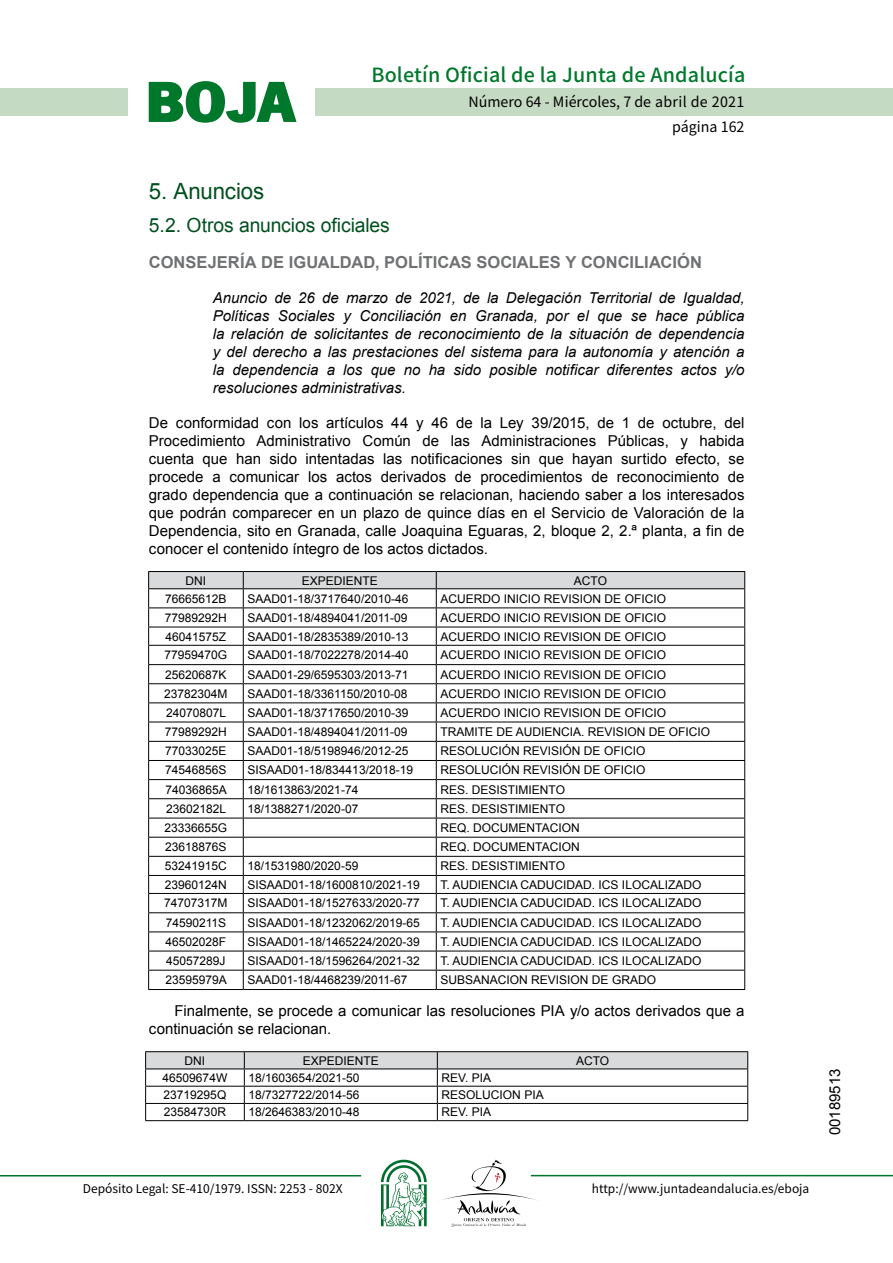
<style>
.page{position:relative;width:893px;height:1263px;background:#fff}
.page>*{position:absolute;margin:0;border:0;box-sizing:border-box;transform-origin:0 0}
.t1{font:700 57.75px "News Got T";color:#00782c;scale:1.14 1}
.t2{font:22.5px "Arial";letter-spacing:-.005em;color:#00501f}
.t3{font:500 19.5px "Noto Sans HK";letter-spacing:.01em;color:#00782c}
.t4{font:19.5px "Arial";letter-spacing:-.005em;color:#00501f}
.t5{font:700 16.5px "Arial";color:#707173}
.t6{font:15px/18px "Arial";color:#000;text-align:justify}
.t7{font:italic 15px/18px "Arial";color:#000;text-align:justify}
.t8{font:14.25px/24.5px "Noto Sans HK";color:#000;text-align:right}
.t9{font:12px "Arial";color:#000}
.t10{font:12px "Noto Sans HK";color:#000}
</style>
<div class="page">
<div style="left:315px;top:88px;width:577px;height:28px;background:#c5dac3"></div>
<div style="left:0;top:88px;width:128px;height:28px;background:#c5dac3"></div>
<hr style="left:0;top:1175px;width:361px;height:2px;background:#00782c">
<hr style="left:531px;top:1175px;width:361px;height:1px;background:#00782c">
<svg style="left:148px;top:81px;width:149px;height:42px"></svg>
<svg style="left:442px;top:1160px;width:100px;height:67px"></svg>
<svg style="left:381px;top:1160px;width:45px;height:66px"></svg>
<hr style="left:148px;top:571px;width:95px;height:1px;background:#000">
<hr style="left:243px;top:571px;width:193px;height:1px;background:#000">
<hr style="left:436px;top:571px;width:309px;height:1px;background:#000">
<svg style="left:148px;top:572px;width:597px;height:417px"></svg>
<hr style="left:148px;top:989px;width:95px;height:1px;background:#000">
<hr style="left:243px;top:989px;width:193px;height:1px;background:#000">
<hr style="left:436px;top:989px;width:309px;height:1px;background:#000">
<hr style="left:145px;top:1051px;width:99px;height:1px;background:#000">
<hr style="left:244px;top:1051px;width:193px;height:1px;background:#000">
<hr style="left:437px;top:1051px;width:311px;height:1px;background:#000">
<svg style="left:145px;top:1052px;width:603px;height:68px"></svg>
<hr style="left:145px;top:1120px;width:99px;height:1px;background:#000">
<hr style="left:244px;top:1120px;width:193px;height:1px;background:#000">
<hr style="left:437px;top:1120px;width:311px;height:1px;background:#000">
<h1 class="t1" style="left:145px;top:68px;width:133px">BOJA</h1>
<h3 class="t3" style="left:371px;top:64px;width:375px">Boletín Oficial de la Junta de Andalucía</h3>
<p class="t8" style="left:468px;top:90px;width:277px">Número 64 - Miércoles, 7 de abril de 2021 página 162</p>
<h2 class="t2" style="left:149px;top:177px;width:117px">5. Anuncios</h2>
<h3 class="t4" style="left:149px;top:212px;width:242px">5.2. Otros anuncios oficiales</h3>
<h3 class="t5" style="left:149px;top:251px;width:554px">CONSEJERÍA DE IGUALDAD, POLÍTICAS SOCIALES Y CONCI LIACIÓN</h3>
<p class="t7" style="left:213px;top:289px;width:533px">Anuncio de 26 de marzo de 2021, de la Delegación Territorial de Igualdad, Políticas Sociales y Conciliación en Granada, por el que se hace pública la relación de solicitantes de reconocimiento de la situación de dependencia y del derecho a las prestaciones del sistema para la autonomía y atención a la dependencia a los que no ha sido posible notificar diferentes actos y/o resoluciones administrativas.</p>
<p class="t6" style="left:149px;top:414px;width:597px">De conformidad con los artículos 44 y 46 de la Ley 39/2015, de 1 de octubre, del Procedimiento Administrativo Común de las Administraciones Públicas, y habida cuenta que han sido intentadas las notificaciones sin que hayan surtido efecto, se procede a comunicar los actos derivados de procedimientos de reconocimiento de grado dependencia que a continuación se relacionan, haciendo saber a los interesados que podrán comparecer en un plazo de quince días en el Servicio de Valoración de la Dependencia, sito en Granada, calle Joaquina Eguaras, 2, bloque 2, 2.ª planta, a fin de conocer el contenido íntegro de los actos dictados.</p>
<p class="t9" style="left:186px;top:572px;width:22px">DNI</p>
<p class="t9" style="left:302px;top:572px;width:78px">EXPEDIENTE</p>
<p class="t9" style="left:574px;top:572px;width:35px">ACTO</p>
<p class="t9" style="left:165px;top:591px;width:63px">76665612B</p>
<p class="t9" style="left:247px;top:591px;width:162px">SAAD01-18/3717640/2010-46</p>
<p class="t9" style="left:440px;top:591px;width:227px">ACUERDO INICIO REVISION DE OFICIO</p>
<p class="t9" style="left:165px;top:610px;width:64px">77989292H</p>
<p class="t9" style="left:247px;top:610px;width:161px">SAAD01-18/4894041/2011-09</p>
<p class="t9" style="left:440px;top:610px;width:227px">ACUERDO INICIO REVISION DE OFICIO</p>
<p class="t9" style="left:165px;top:628px;width:62px">46041575Z</p>
<p class="t9" style="left:247px;top:628px;width:162px">SAAD01-18/2835389/2010-13</p>
<p class="t9" style="left:440px;top:628px;width:227px">ACUERDO INICIO REVISION DE OFICIO</p>
<p class="t9" style="left:164px;top:647px;width:64px">77959470G</p>
<p class="t9" style="left:247px;top:647px;width:162px">SAAD01-18/7022278/2014-40</p>
<p class="t9" style="left:440px;top:647px;width:227px">ACUERDO INICIO REVISION DE OFICIO</p>
<p class="t9" style="left:165px;top:666px;width:63px">25620687K</p>
<p class="t9" style="left:247px;top:666px;width:162px">SAAD01-29/6595303/2013-71</p>
<p class="t9" style="left:440px;top:666px;width:227px">ACUERDO INICIO REVISION DE OFICIO</p>
<p class="t9" style="left:164px;top:686px;width:65px">23782304M</p>
<p class="t9" style="left:247px;top:686px;width:161px">SAAD01-18/3361150/2010-08</p>
<p class="t9" style="left:440px;top:686px;width:227px">ACUERDO INICIO REVISION DE OFICIO</p>
<p class="t9" style="left:166px;top:705px;width:62px">24070807L</p>
<p class="t9" style="left:247px;top:705px;width:162px">SAAD01-18/3717650/2010-39</p>
<p class="t9" style="left:440px;top:705px;width:227px">ACUERDO INICIO REVISION DE OFICIO</p>
<p class="t9" style="left:165px;top:724px;width:64px">77989292H</p>
<p class="t9" style="left:247px;top:724px;width:161px">SAAD01-18/4894041/2011-09</p>
<p class="t9" style="left:440px;top:724px;width:271px">TRAMITE DE AUDIENCIA. REVISION DE OFICIO</p>
<p class="t9" style="left:165px;top:743px;width:63px">77033025E</p>
<p class="t9" style="left:247px;top:743px;width:162px">SAAD01-18/5198946/2012-25</p>
<p class="t9" style="left:440px;top:743px;width:206px">RESOLUCIÓN REVISIÓN DE OFICIO</p>
<p class="t9" style="left:165px;top:762px;width:63px">74546856S</p>
<p class="t9" style="left:247px;top:762px;width:167px">SISAAD01-18/834413/2018-19</p>
<p class="t9" style="left:440px;top:762px;width:206px">RESOLUCIÓN REVISIÓN DE OFICIO</p>
<p class="t9" style="left:165px;top:781px;width:63px">74036865A</p>
<p class="t9" style="left:247px;top:781px;width:112px">18/1613863/2021-74</p>
<p class="t9" style="left:440px;top:781px;width:126px">RES. DESISTIMIENTO</p>
<p class="t9" style="left:166px;top:801px;width:62px">23602182L</p>
<p class="t9" style="left:247px;top:801px;width:112px">18/1388271/2020-07</p>
<p class="t9" style="left:440px;top:801px;width:126px">RES. DESISTIMIENTO</p>
<p class="t9" style="left:164px;top:820px;width:64px">23336655G</p>
<p class="t9" style="left:440px;top:820px;width:141px">REQ. DOCUMENTACION</p>
<p class="t9" style="left:165px;top:839px;width:63px">23618876S</p>
<p class="t9" style="left:440px;top:839px;width:141px">REQ. DOCUMENTACION</p>
<p class="t9" style="left:165px;top:858px;width:64px">53241915C</p>
<p class="t9" style="left:247px;top:858px;width:112px">18/1531980/2020-59</p>
<p class="t9" style="left:440px;top:858px;width:126px">RES. DESISTIMIENTO</p>
<p class="t9" style="left:165px;top:877px;width:64px">23960124N</p>
<p class="t9" style="left:247px;top:877px;width:174px">SISAAD01-18/1600810/2021-19</p>
<p class="t9" style="left:440px;top:877px;width:262px">T. AUDIENCIA CADUCIDAD. ICS ILOCALIZADO</p>
<p class="t9" style="left:164px;top:895px;width:65px">74707317M</p>
<p class="t9" style="left:247px;top:895px;width:174px">SISAAD01-18/1527633/2020-77</p>
<p class="t9" style="left:440px;top:895px;width:262px">T. AUDIENCIA CADUCIDAD. ICS ILOCALIZADO</p>
<p class="t9" style="left:166px;top:915px;width:62px">74590211S</p>
<p class="t9" style="left:247px;top:915px;width:174px">SISAAD01-18/1232062/2019-65</p>
<p class="t9" style="left:440px;top:915px;width:262px">T. AUDIENCIA CADUCIDAD. ICS ILOCALIZADO</p>
<p class="t9" style="left:165px;top:934px;width:62px">46502028F</p>
<p class="t9" style="left:247px;top:934px;width:174px">SISAAD01-18/1465224/2020-39</p>
<p class="t9" style="left:440px;top:934px;width:262px">T. AUDIENCIA CADUCIDAD. ICS ILOCALIZADO</p>
<p class="t9" style="left:166px;top:953px;width:61px">45057289J</p>
<p class="t9" style="left:247px;top:953px;width:174px">SISAAD01-18/1596264/2021-32</p>
<p class="t9" style="left:440px;top:953px;width:262px">T. AUDIENCIA CADUCIDAD. ICS ILOCALIZADO</p>
<p class="t9" style="left:165px;top:972px;width:63px">23595979A</p>
<p class="t9" style="left:247px;top:972px;width:161px">SAAD01-18/4468239/2011-67</p>
<p class="t9" style="left:440px;top:972px;width:217px">SUBSANACION REVISION DE GRADO</p>
<p class="t6" style="left:149px;top:1002px;width:597px;text-indent:26px">Finalmente, se procede a comunicar las resoluciones PIA y/o actos derivados que a continuación se relacionan.</p>
<p class="t9" style="left:185px;top:1053px;width:22px">DNI</p>
<p class="t9" style="left:303px;top:1053px;width:78px">EXPEDIENTE</p>
<p class="t9" style="left:576px;top:1053px;width:35px">ACTO</p>
<p class="t9" style="left:163px;top:1070px;width:66px">46509674W</p>
<p class="t9" style="left:248px;top:1070px;width:112px">18/1603654/2021-50</p>
<p class="t9" style="left:441px;top:1070px;width:51px">REV. PIA</p>
<p class="t9" style="left:164px;top:1087px;width:64px">23719295Q</p>
<p class="t9" style="left:248px;top:1087px;width:112px">18/7327722/2014-56</p>
<p class="t9" style="left:441px;top:1087px;width:104px">RESOLUCION PIA</p>
<p class="t9" style="left:164px;top:1104px;width:64px">23584730R</p>
<p class="t9" style="left:248px;top:1104px;width:112px">18/2646383/2010-48</p>
<p class="t9" style="left:441px;top:1104px;width:51px">REV. PIA</p>
<p class="t10" style="left:83px;top:1181px;width:261px">Depósito Legal: SE-410/1979. ISSN: 2253 - 802X</p>
<p class="t10" style="left:592px;top:1181px;width:219px">http://www.juntadeandalucia.es/eboja</p>
<p class="t6" style="left:826px;top:1135px;width:68px;rotate:-90deg">00189513</p>
</div>
